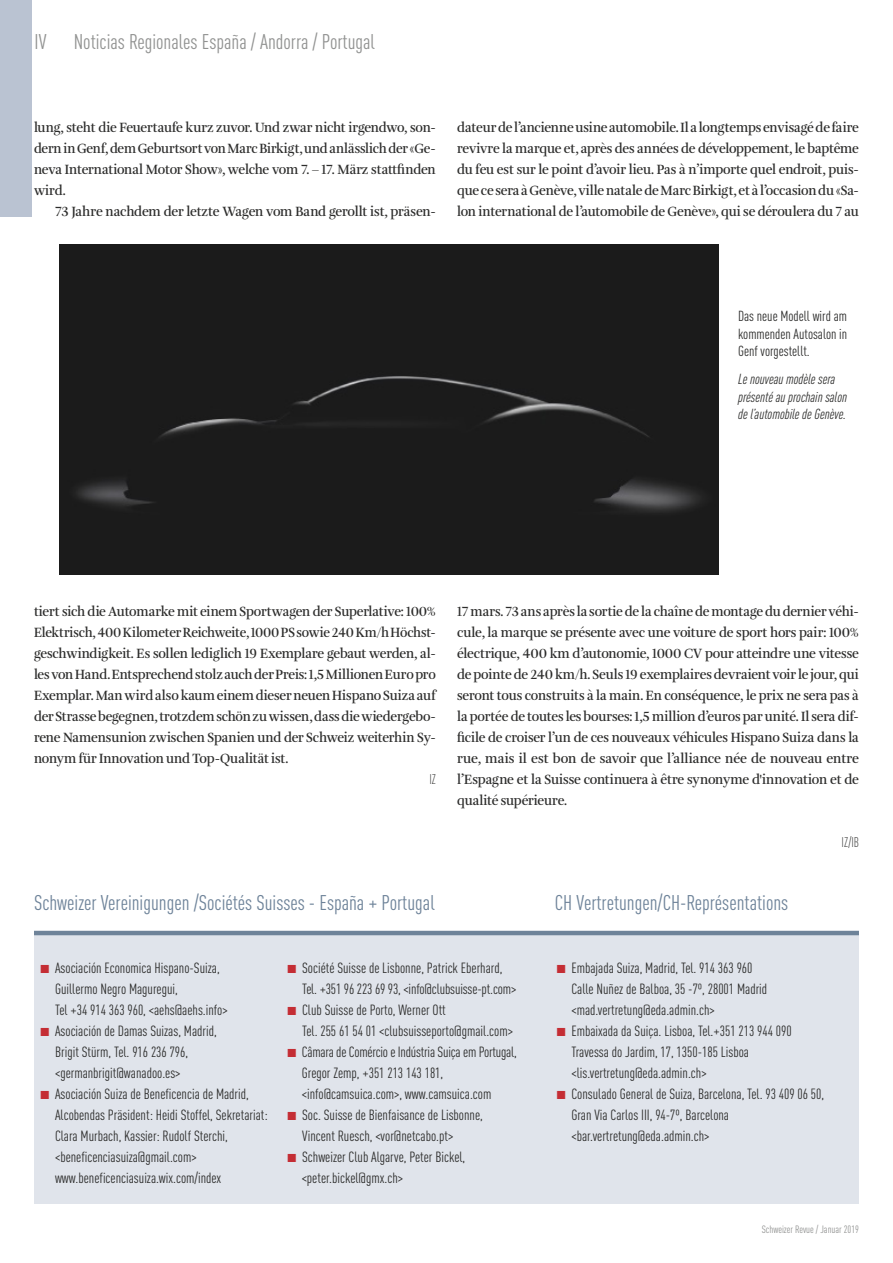
<style>
.page{position:relative;width:893px;height:1263px;background:#fff}
.page>*{position:absolute;margin:0;border:0;box-sizing:border-box;transform-origin:0 0}
.t1{font:condensed 21px "DINOT";color:#6e8399}
.t2{font:condensed 21px "DINOT";color:#919291}
.t3{font:condensed 14.7px/21px "DINOT";color:#2c2c2b}
.t4{font:italic condensed 14.4px/17.2px "DINOT";color:#2c2c2b}
.t5{font:condensed 14.4px/17.2px "DINOT";color:#2c2c2b;text-align:justify}
.t6{font:600 13.8px/21px "Amalia Pro";letter-spacing:-.02em;color:#2c2c2b;text-align:justify;scale:.95 1}
.t7{font:600 13.8px "Amalia Pro";letter-spacing:-.02em;color:#2c2c2b;scale:.96 1}
.t8{font:300 condensed 13.8px "DINOT";color:#2c2c2b;scale:.95 1}
.t9{font:condensed 10.5px "DINOT";color:#919291}
.s1{color:#c42d34}
</style>
<div class="page">
<div style="left:0;top:0;width:32px;height:216px;background:#bac3d2"></div>
<div style="left:34px;top:933px;width:825px;height:270px;background:#e0e4eb"></div>
<hr style="left:34px;top:931px;width:825px;height:4px;background:#6e8399">
<div style="left:60px;top:244px;width:659px;height:330px;background:#1b1b1b"></div>
<h1 class="t2" style="left:35px;top:30px;width:13px">IV</h1>
<h1 class="t2" style="left:74px;top:30px;width:303px">Noticias Regionales España / Andorra / Portugal</h1>
<p class="t6" style="left:34px;top:118px;width:424px">lung, steht die Feuertaufe kurz zuvor. Und zwar nicht irgendwo, son&shy;dern in Genf, dem Geburtsort von Marc Birkigt, und anlässlich der «Ge&shy;neva International Motor Show», welche vom 7. – 17. März stattfinden wird.</p>
<p class="t7" style="left:55px;top:203px;width:398px">73 Jahre nachdem der letzte Wagen vom Band gerollt ist, präsen-</p>
<p class="t6" style="left:457px;top:118px;width:424px">dateur de l’ancienne usine automobile. Il a longtemps envisagé de faire revivre la marque et, après des années de développement, le baptême du feu est sur le point d’avoir lieu. Pas à n’importe quel endroit, puis&shy;que ce sera à Genève, ville natale de Marc Birkigt, et à l’occasion du «Sa&shy;lon international de l’automobile de Genève», qui se déroulera du 7 au</p>
<p class="t5" style="left:738px;top:308px;width:111px">Das neue Modell wird am kommenden Autosalon in Genf vorgestellt.</p>
<p class="t4" style="left:738px;top:371px;width:111px">Le nouveau modèle sera présenté au prochain salon de l’automobile de Genève.</p>
<p class="t6" style="left:34px;top:601px;width:424px">tiert sich die Automarke mit einem Sportwagen der Superlative: 100% Elektrisch, 400 Kilometer Reichweite, 1000 PS sowie 240 Km/h Höchst&shy;geschwindigkeit. Es sollen lediglich 19 Exemplare gebaut werden, al&shy;les von Hand. Entsprechend stolz auch der Preis: 1,5 Millionen Euro pro Exemplar. Man wird also kaum einem dieser neuen Hispano Suiza auf der Strasse begegnen, trotzdem schön zu wissen, dass die wiedergebo&shy;rene Namensunion zwischen Spanien und der Schweiz weiterhin Sy&shy;nonym für Innovation und Top-Qualität ist.</p>
<p class="t8" style="left:429px;top:771px;width:8px">IZ</p>
<h1 class="t1" style="left:34px;top:890px;width:402px">Schweizer Vereinigungen /Sociétés Suisses - España + Portugal</h1>
<p class="t6" style="left:457px;top:601px;width:424px">17 mars. 73 ans après la sortie de la chaîne de montage du dernier véhi&shy;cule, la marque se présente avec une voiture de sport hors pair: 100% électrique, 400 km d’autonomie, 1000 CV pour atteindre une vitesse de pointe de 240 km/h. Seuls 19 exemplaires devraient voir le jour, qui seront tous construits à la main. En conséquence, le prix ne sera pas à la portée de toutes les bourses: 1,5 million d’euros par unité. Il sera dif&shy;ficile de croiser l’un de ces nouveaux véhicules Hispano Suiza dans la rue, mais il est bon de savoir que l’alliance née de nouveau entre l’Espagne et la Suisse continuera à être synonyme d'innovation et de qualité supérieure.</p>
<p class="t8" style="left:842px;top:834px;width:20px">IZ/IB</p>
<h1 class="t1" style="left:555px;top:890px;width:235px">CH Vertretungen/CH-Représentations</h1>
<p class="t3" style="left:55px;top:957px;width:174px;text-indent:-15px"><span class="s1">■</span> Asociación Economica Hispano-Suiza,<br>Guillermo Negro Maguregui,<br>Tel +34 914 363 960, &lt;aehs@aehs.info&gt;</p>
<p class="t3" style="left:55px;top:1020px;width:163px;text-indent:-15px"><span class="s1">■</span> Asociación de Damas Suizas, Madrid,<br>Brigit Stürm, Tel. 916 236 796, &lt;germanbrigit@wanadoo.es&gt;</p>
<p class="t3" style="left:55px;top:1083px;width:214px;text-indent:-15px"><span class="s1">■</span> Asociación Suiza de Beneficencia de Madrid, Alcobendas Präsident: Heidi Stoffel, Sekretariat:<br>Clara Murbach, Kassier: Rudolf Sterchi, &lt;beneficenciasuiza@gmail.com&gt; www.beneficenciasuiza.wix.com/index</p>
<p class="t3" style="left:302px;top:957px;width:216px;text-indent:-15px"><span class="s1">■</span> Société Suisse de Lisbonne, Patrick Eberhard,<br>Tel. +351 96 223 69 93, &lt;info@clubsuisse-pt.com&gt;</p>
<p class="t3" style="left:302px;top:999px;width:212px;text-indent:-15px"><span class="s1">■</span> Club Suisse de Porto, Werner Ott<br>Tel. 255 61 54 01 &lt;clubsuisseporto@gmail.com&gt;</p>
<p class="t3" style="left:302px;top:1041px;width:216px;text-indent:-14px"><span class="s1">■</span> Câmara de Comércio e Indústria Suiça em Portugal,<br>Gregor Zemp, +351 213 143 181, &lt;info@camsuica.com&gt;, www.camsuica.com</p>
<p class="t3" style="left:302px;top:1104px;width:182px;text-indent:-15px"><span class="s1">■</span> Soc. Suisse de Bienfaisance de Lisbonne,<br>Vincent Ruesch, &lt;vor@netcabo.pt&gt;</p>
<p class="t3" style="left:302px;top:1146px;width:165px;text-indent:-14px"><span class="s1">■</span> Schweizer Club Algarve, Peter Bickel, &lt;peter.bickel@gmx.ch&gt;</p>
<p class="t3" style="left:571px;top:957px;width:197px;text-indent:-15px"><span class="s1">■</span> Embajada Suiza, Madrid, Tel. 914 363 960<br>Calle Nuñez de Balboa, 35 -7º, 28001 Madrid &lt;mad.vertretung@eda.admin.ch&gt;</p>
<p class="t3" style="left:571px;top:1020px;width:222px;text-indent:-15px"><span class="s1">■</span> Embaixada da Suiça. Lisboa, Tel.+351 213 944 090<br>Travessa do Jardim, 17, 1350-185 Lisboa &lt;lis.vertretung@eda.admin.ch&gt;</p>
<p class="t3" style="left:571px;top:1083px;width:254px;text-indent:-15px"><span class="s1">■</span> Consulado General de Suiza, Barcelona, Tel. 93 409 06 50,<br>Gran Via Carlos III, 94-7º, Barcelona &lt;bar.vertretung@eda.admin.ch&gt;</p>
<p class="t9" style="left:762px;top:1223px;width:99px">Schweizer Revue / Januar 2019</p>
</div>
